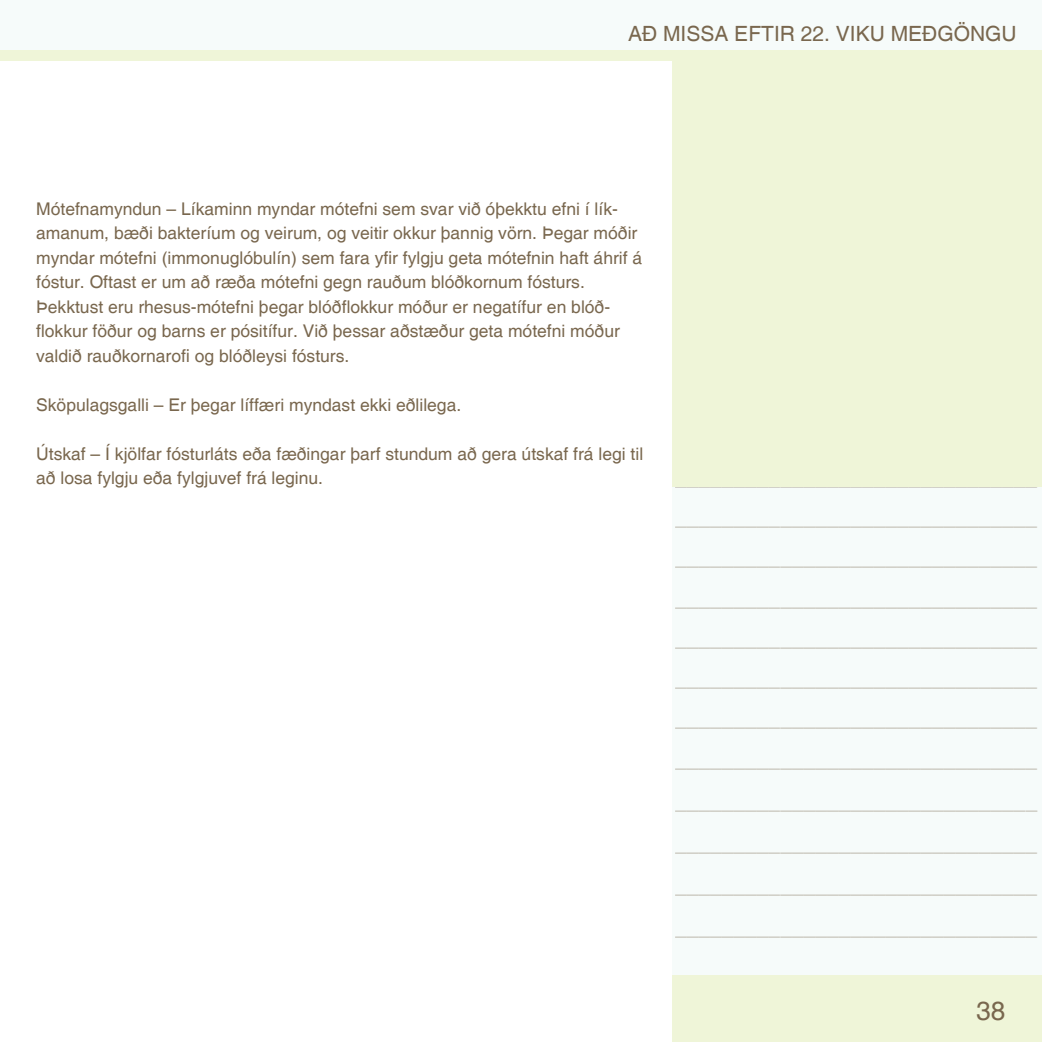
<style>
.page{position:relative;width:1042px;height:1042px;background:#fff}
.page>*{position:absolute;margin:0;border:0;box-sizing:border-box;transform-origin:0 0}
.t1{font:26.25px "Helvetica";color:#79674e}
.t2{font:21px/40.9px "Helvetica";color:#79674e;text-align:justify}
.t3{font:17.5px/24.5px "Helvetica";color:#79674e}
</style>
<div class="page">
<div style="left:672px;top:70px;width:370px;height:972px;background:#f6fbfa"></div>
<div style="left:0;top:0;width:1042px;height:58px;background:#f6fbfa"></div>
<div style="left:0;top:50px;width:1042px;height:10px;background:#eff5d8"></div>
<div style="left:672px;top:58px;width:370px;height:428px;background:#eff5d8"></div>
<div style="left:672px;top:975px;width:370px;height:67px;background:#eff5d8"></div>
<p class="t2" style="left:628px;top:14px;width:390px">AÐ MISSA EFTIR 22. VIKU MEÐGÖNGU</p>
<p class="t3" style="left:36px;top:197px;width:607px">Mótefnamyndun – Líkaminn myndar mótefni sem svar við óþekktu efni í lík&shy;amanum, bæði bakteríum og veirum, og veitir okkur þannig vörn. Þegar móðir myndar mótefni (immonuglóbulín) sem fara yfir fylgju geta mótefnin haft áhrif á fóstur. Oftast er um að ræða mótefni gegn rauðum blóðkornum fósturs.<br>Þekktust eru rhesus-mótefni þegar blóðflokkur móður er negatífur en blóð&shy;flokkur föður og barns er pósitífur. Við þessar aðstæður geta mótefni móður valdið rauðkornarofi og blóðleysi fósturs.</p>
<p class="t3" style="left:36px;top:393px;width:427px">Sköpulagsgalli – Er þegar líffæri myndast ekki eðlilega.</p>
<p class="t3" style="left:36px;top:442px;width:608px">Útskaf – Í kjölfar fósturláts eða fæðingar þarf stundum að gera útskaf frá legi til að losa fylgju eða fylgjuvef frá leginu.</p>
<p class="t2" style="left:675px;top:458px;width:364px">_______________________________ _______________________________ _______________________________ _______________________________ _______________________________ _______________________________ _______________________________ _______________________________ _______________________________ _______________________________ _______________________________ _______________________________</p>
<h1 class="t1" style="left:976px;top:995px;width:31px">38</h1>
</div>
